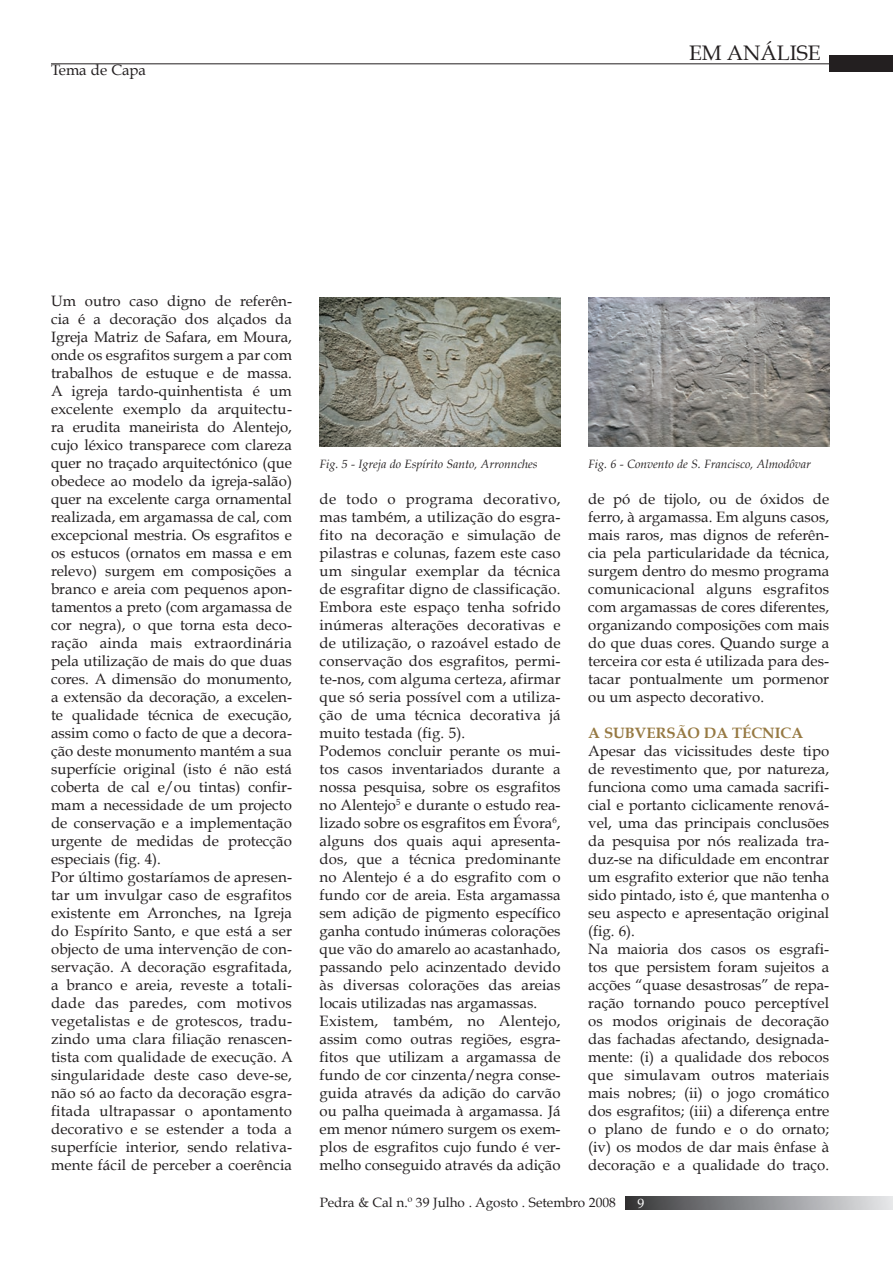
<style>
.page{position:relative;width:893px;height:1263px;background:#fff}
.page>*{position:absolute;margin:0;border:0;box-sizing:border-box;transform-origin:0 0}
.t1{font:21px "Book Antiqua";color:#231f20}
.t2{font:15px/18px "Book Antiqua";color:#231f20}
.t3{font:700 15px "Book Antiqua";color:#967942}
.t4{font:13.5px "Book Antiqua";color:#231f20}
.t5{font:italic 12px "Book Antiqua";color:#231f20}
</style>
<div class="page">
<svg style="left:625px;top:1196px;width:268px;height:13px;background:#8e8f92"></svg>
<div style="left:829px;top:55px;width:64px;height:17px;background:#231f20"></div>
<hr style="left:51px;top:63px;width:778px;height:1px;background:#231f20">
<img style="left:320px;top:297px;width:241px;height:149px">
<img style="left:588px;top:297px;width:241px;height:149px">
<p class="t2" style="left:51px;top:61px;width:96px">Tema de Capa</p>
<h1 class="t1" style="left:689px;top:40px;width:133px">EM ANÁLISE</h1>
<p class="t2" style="left:51px;top:292px;width:243px">Um outro caso digno de referên&shy;cia é a decoração dos alçados da Igreja Matriz de Safara, em Moura, onde os esgrafitos surgem a par com trabalhos de estuque e de massa.<br>A igreja tardo-quinhentista é um excelente exemplo da arquitectu&shy;ra erudita maneirista do Alentejo, cujo léxico transparece com clareza quer no traçado arquitectónico (que obedece ao modelo da igreja-salão) quer na excelente carga ornamental realizada, em argamassa de cal, com excepcional mestria. Os esgrafitos e os estucos (ornatos em massa e em relevo) surgem em composições a branco e areia com pequenos apon&shy;tamentos a preto (com argamassa de cor negra), o que torna esta deco&shy;ração ainda mais extraordinária pela utilização de mais do que duas cores. A dimensão do monumento, a extensão da decoração, a excelen&shy;te qualidade técnica de execução, assim como o facto de que a decora&shy;ção deste monumento mantém a sua superfície original (isto é não está coberta de cal e/ou tintas) confir&shy;mam a necessidade de um projecto de conservação e a implementação urgente de medidas de protecção especiais (fig. 4).<br>Por último gostaríamos de apresen&shy;tar um invulgar caso de esgrafitos existente em Arronches, na Igreja do Espírito Santo, e que está a ser objecto de uma intervenção de con&shy;servação. A decoração esgrafitada, a branco e areia, reveste a totali&shy;dade das paredes, com motivos vegetalistas e de grotescos, tradu&shy;zindo uma clara filiação renascen&shy;tista com qualidade de execução. A singularidade deste caso deve-se, não só ao facto da decoração esgra&shy;fitada ultrapassar o apontamento decorativo e se estender a toda a superfície interior, sendo relativa&shy;mente fácil de perceber a coerência</p>
<p class="t5" style="left:320px;top:457px;width:219px">Fig. 5 - Igreja do Espírito Santo, Arronnches</p>
<p class="t5" style="left:588px;top:457px;width:224px">Fig. 6 - Convento de S. Francisco, Almodôvar</p>
<p class="t2" style="left:320px;top:490px;width:242px">de todo o programa decorativo, mas também, a utilização do esgra&shy;fito na decoração e simulação de pilastras e colunas, fazem este caso um singular exemplar da técnica de esgrafitar digno de classificação.<br>Embora este espaço tenha sofrido inúmeras alterações decorativas e de utilização, o razoável estado de conservação dos esgrafitos, permi&shy;te-nos, com alguma certeza, afirmar que só seria possível com a utiliza&shy;ção de uma técnica decorativa já muito testada (fig. 5).<br>Podemos concluir perante os mui&shy;tos casos inventariados durante a nossa pesquisa, sobre os esgrafitos no Alentejo<sup>5</sup> e durante o estudo rea&shy;lizado sobre os esgrafitos em Évora<sup>6</sup>, alguns dos quais aqui apresenta&shy;dos, que a técnica predominante no Alentejo é a do esgrafito com o fundo cor de areia. Esta argamassa sem adição de pigmento específico ganha contudo inúmeras colorações que vão do amarelo ao acastanhado, passando pelo acinzentado devido às diversas colorações das areias locais utilizadas nas argamassas.<br>Existem, também, no Alentejo, assim como outras regiões, esgra&shy;fitos que utilizam a argamassa de fundo de cor cinzenta/negra conse&shy;guida através da adição do carvão ou palha queimada à argamassa. Já em menor número surgem os exem&shy;plos de esgrafitos cujo fundo é ver&shy;melho conseguido através da adição</p>
<p class="t2" style="left:588px;top:490px;width:242px;text-align:justify">de pó de tijolo, ou de óxidos de ferro, à argamassa. Em alguns casos, mais raros, mas dignos de referên&shy;cia pela particularidade da técnica, surgem dentro do mesmo programa comunicacional alguns esgrafitos com argamassas de cores diferentes, organizando composições com mais do que duas cores. Quando surge a terceira cor esta é utilizada para des&shy;tacar pontualmente um pormenor ou um aspecto decorativo.</p>
<p class="t3" style="left:588px;top:724px;width:216px">A SUBVERSÃO DA TÉCNICA</p>
<p class="t2" style="left:588px;top:742px;width:242px">Apesar das vicissitudes deste tipo de revestimento que, por natureza, funciona como uma camada sacrifi&shy;cial e portanto ciclicamente renová&shy;vel, uma das principais conclusões da pesquisa por nós realizada tra&shy;duz-se na dificuldade em encontrar um esgrafito exterior que não tenha sido pintado, isto é, que mantenha o seu aspecto e apresentação original (fig. 6).<br>Na maioria dos casos os esgrafi&shy;tos que persistem foram sujeitos a acções “quase desastrosas” de repa&shy;ração tornando pouco perceptível os modos originais de decoração das fachadas afectando, designada&shy;mente: (i) a qualidade dos rebocos que simulavam outros materiais mais nobres; (ii) o jogo cromático dos esgrafitos; (iii) a diferença entre o plano de fundo e o do ornato; (iv) os modos de dar mais ênfase à decoração e a qualidade do traço.</p>
<p class="t4" style="left:320px;top:1194px;width:298px">Pedra &amp; Cal n.º 39 Julho . Agosto . Setembro 2008</p>
</div>
